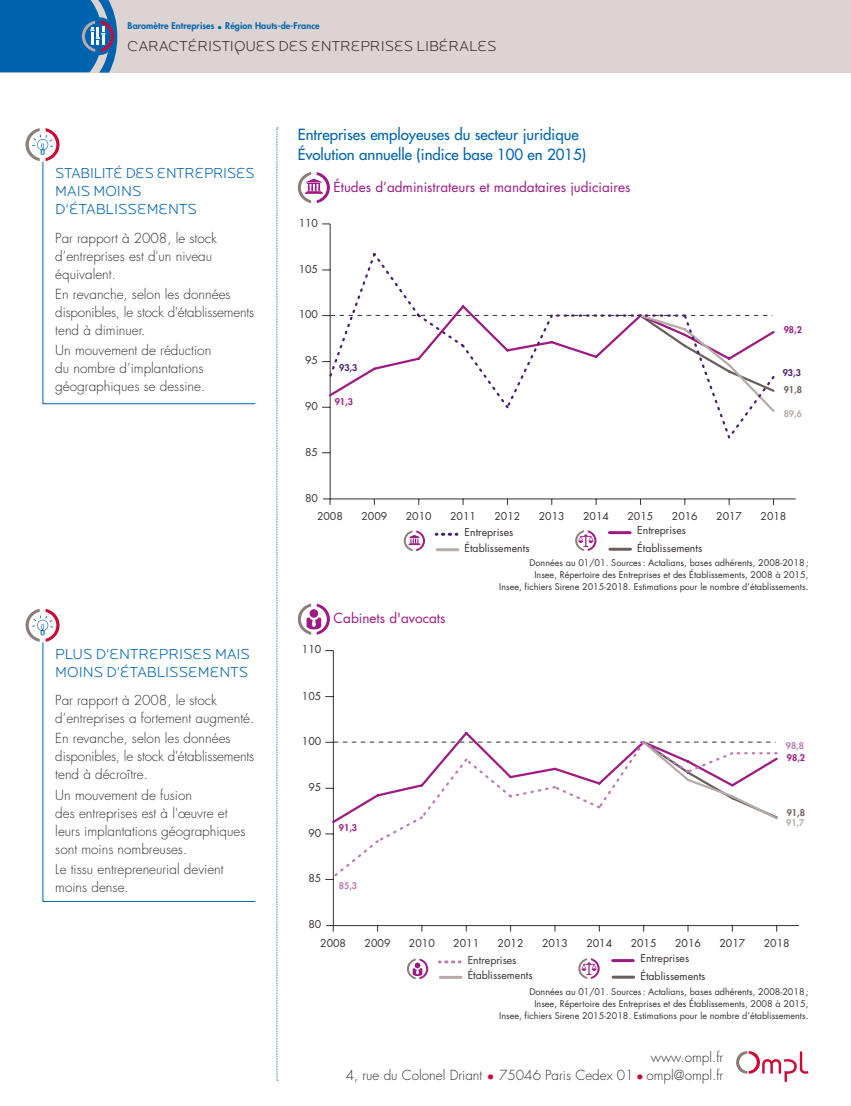
<style>
.page{position:relative;width:851px;height:1106px;background:#fff}
.page>*{position:absolute;margin:0;border:0;box-sizing:border-box;transform-origin:0 0}
.TITRE_exergue_bleu{font:300 15px/18px "Locator Display";color:#0063af}
.BAROMETRE_ss-titre{font:500 15px/19.5px "Futura Std";color:#0063af}
.t1{font:300 15px "Locator Display";color:#37302f}
.Texte_exergue{font:300 13.5px/18px "Futura Std";color:#37302f}
.BAROMETRE_ss-titre-2{font:13.5px "Futura Std";color:#9e1981}
.t2{font:10.5px/15.8px "Futura Std";color:#37302f}
.SOURCES{font:9px/12px "Futura Std";color:#37302f;text-align:right}
.t3{font:800 9px "Futura Std";letter-spacing:.01em;color:#0063af}
.t4{font:800 9px "Futura Std";color:#9e1981}
.t5{font:800 9px "Futura Std";color:#b8aba7}
.t6{font:800 9px "Futura Std";color:#6b5f5d}
.t7{font:800 9px "Futura Std";color:#481f70}
.t8{font:800 9px "Futura Std";color:#bb7cb3}
.s1{color:#cc0935}
</style>
<div class="page">
<div style="left:0;top:0;width:850px;height:72px;background:#dbd4d2"></div>
<svg style="left:0;top:0;width:117px;height:73px;background:#186cb0"></svg>
<svg style="left:276px;top:128px;width:2px;height:952px;background:#c4daec"></svg>
<svg style="left:298px;top:172px;width:32px;height:31px"></svg>
<hr style="left:437px;top:548px;width:20px;height:3px;background:#b8aba7">
<hr style="left:609px;top:547px;width:21px;height:3px;background:#6b5f5d">
<svg style="left:403px;top:530px;width:22px;height:21px"></svg>
<hr style="left:609px;top:531px;width:21px;height:3px;background:#9e1981">
<svg style="left:575px;top:530px;width:21px;height:21px"></svg>
<svg style="left:436px;top:533px;width:21px;height:3px"></svg>
<hr style="left:330px;top:498px;width:465px;height:1px;background:#37302f">
<hr style="left:330px;top:224px;width:1px;height:275px;background:#37302f">
<svg style="left:323px;top:498px;width:8px;height:7px"></svg>
<svg style="left:327px;top:251px;width:448px;height:189px"></svg>
<svg style="left:298px;top:603px;width:32px;height:31px"></svg>
<hr style="left:440px;top:975px;width:21px;height:3px;background:#b8aba7">
<svg style="left:439px;top:960px;width:21px;height:3px"></svg>
<svg style="left:407px;top:958px;width:21px;height:21px"></svg>
<hr style="left:613px;top:975px;width:20px;height:3px;background:#6b5f5d">
<hr style="left:612px;top:959px;width:21px;height:3px;background:#9e1981">
<svg style="left:578px;top:958px;width:21px;height:20px"></svg>
<hr style="left:333px;top:925px;width:465px;height:1px;background:#37302f">
<hr style="left:333px;top:650px;width:1px;height:275px;background:#37302f">
<svg style="left:326px;top:925px;width:8px;height:6px"></svg>
<svg style="left:330px;top:739px;width:448px;height:141px"></svg>
<svg style="left:42px;top:161px;width:214px;height:243px"></svg>
<svg style="left:42px;top:642px;width:214px;height:260px"></svg>
<svg style="left:26px;top:128px;width:34px;height:33px"></svg>
<svg style="left:26px;top:609px;width:34px;height:33px"></svg>
<svg style="left:736px;top:1051px;width:72px;height:30px"></svg>
<p class="t3" style="left:128px;top:20px;width:194px">Baromètre Entreprises • Région Hauts-de-France</p>
<p class="t1" style="left:128px;top:37px;width:370px">CARACTÉRISTIQUES DES ENTREPRISES LIBÉRALES</p>
<p class="TITRE_exergue_bleu" style="left:55px;top:163px;width:201px">STABILITÉ DES ENTREPRISES<br>MAIS MOINS<br>D'ÉTABLISSEMENTS</p>
<p class="Texte_exergue" style="left:55px;top:229px;width:163px">Par rapport à 2008, le stock d’entreprises est d'un niveau équivalent.</p>
<p class="Texte_exergue" style="left:55px;top:285px;width:200px">En revanche, selon les données disponibles, le stock d'établissements tend à diminuer.</p>
<p class="Texte_exergue" style="left:55px;top:341px;width:157px">Un mouvement de réduction du nombre d’implantations géographiques se dessine.</p>
<p class="BAROMETRE_ss-titre" style="left:298px;top:125px;width:290px">Entreprises employeuses du secteur juridique<br>Évolution annuelle (indice base 100 en 2015)</p>
<p class="BAROMETRE_ss-titre-2" style="left:333px;top:178px;width:298px">Études d’administrateurs et mandataires judiciaires</p>
<p class="t2" style="left:298px;top:215px;width:21px">110</p>
<p class="t2" style="left:298px;top:261px;width:21px">105</p>
<p class="t2" style="left:298px;top:306px;width:21px">100</p>
<p class="t2" style="left:305px;top:352px;width:14px">95</p>
<p class="t2" style="left:305px;top:398px;width:14px">90</p>
<p class="t2" style="left:305px;top:444px;width:14px">85</p>
<p class="t2" style="left:305px;top:490px;width:14px">80</p>
<p class="t7" style="left:339px;top:362px;width:20px">93,3</p>
<p class="t4" style="left:335px;top:396px;width:20px">91,3</p>
<p class="t4" style="left:783px;top:324px;width:20px">98,2</p>
<p class="t7" style="left:782px;top:367px;width:20px">93,3</p>
<p class="t6" style="left:783px;top:384px;width:20px">91,8</p>
<p class="t5" style="left:783px;top:408px;width:20px">89,6</p>
<p class="TITRE_exergue_bleu" style="left:55px;top:644px;width:196px">PLUS D'ENTREPRISES MAIS<br>MOINS D'ÉTABLISSEMENTS</p>
<p class="Texte_exergue" style="left:55px;top:691px;width:200px">Par rapport à 2008, le stock d’entreprises a fortement augmenté.</p>
<p class="Texte_exergue" style="left:55px;top:730px;width:200px">En revanche, selon les données disponibles, le stock d'établissements tend à décroître.</p>
<p class="Texte_exergue" style="left:55px;top:786px;width:192px">Un mouvement de fusion<br>des entreprises est à l'œuvre et leurs implantations géographiques sont moins nombreuses.</p>
<p class="Texte_exergue" style="left:55px;top:860px;width:170px">Le tissu entrepreneurial devient moins dense.</p>
<p class="t2" style="left:317px;top:509px;width:27px">2008</p>
<p class="t2" style="left:361px;top:509px;width:27px">2009</p>
<p class="t2" style="left:405px;top:509px;width:27px">2010</p>
<p class="t2" style="left:450px;top:509px;width:27px">2011</p>
<p class="t2" style="left:494px;top:509px;width:27px">2012</p>
<p class="t2" style="left:538px;top:509px;width:27px">2013</p>
<p class="t2" style="left:583px;top:509px;width:27px">2014</p>
<p class="t2" style="left:627px;top:509px;width:27px">2015</p>
<p class="t2" style="left:671px;top:509px;width:27px">2016</p>
<p class="t2" style="left:716px;top:509px;width:27px">2017</p>
<p class="t2" style="left:760px;top:509px;width:27px">2018</p>
<p class="SOURCES" style="left:499px;top:556px;width:311px">Données au 01/01. Sources: Actalians, bases adhérents, 2008-2018;<br>Insee, Répertoire des Entreprises et des Établissements, 2008 à 2015,<br>Insee, fichiers Sirene 2015-2018. Estimations pour le nombre d’établissements.</p>
<p class="BAROMETRE_ss-titre-2" style="left:333px;top:610px;width:113px">Cabinets d'avocats</p>
<p class="t2" style="left:464px;top:524px;width:50px">Entreprises</p>
<p class="t2" style="left:637px;top:522px;width:50px">Entreprises</p>
<p class="t2" style="left:464px;top:540px;width:66px">Établissements</p>
<p class="t2" style="left:637px;top:540px;width:66px">Établissements</p>
<p class="t2" style="left:302px;top:641px;width:21px">110</p>
<p class="t2" style="left:302px;top:688px;width:21px">105</p>
<p class="t2" style="left:302px;top:733px;width:21px">100</p>
<p class="t2" style="left:308px;top:779px;width:14px">95</p>
<p class="t2" style="left:308px;top:825px;width:14px">90</p>
<p class="t2" style="left:308px;top:870px;width:14px">85</p>
<p class="t2" style="left:308px;top:916px;width:14px">80</p>
<p class="t4" style="left:339px;top:822px;width:20px">91,3</p>
<p class="t8" style="left:339px;top:879px;width:20px">85,3</p>
<p class="t8" style="left:785px;top:740px;width:20px">98,8</p>
<p class="t4" style="left:786px;top:752px;width:20px">98,2</p>
<p class="t6" style="left:786px;top:806px;width:20px">91,8</p>
<p class="t5" style="left:786px;top:817px;width:20px">91,7</p>
<p class="t2" style="left:320px;top:935px;width:27px">2008</p>
<p class="t2" style="left:364px;top:935px;width:27px">2009</p>
<p class="t2" style="left:409px;top:935px;width:27px">2010</p>
<p class="t2" style="left:453px;top:935px;width:27px">2011</p>
<p class="t2" style="left:497px;top:935px;width:27px">2012</p>
<p class="t2" style="left:542px;top:935px;width:27px">2013</p>
<p class="t2" style="left:586px;top:935px;width:27px">2014</p>
<p class="t2" style="left:630px;top:935px;width:27px">2015</p>
<p class="t2" style="left:675px;top:935px;width:27px">2016</p>
<p class="t2" style="left:719px;top:935px;width:27px">2017</p>
<p class="t2" style="left:763px;top:935px;width:27px">2018</p>
<p class="t2" style="left:467px;top:952px;width:66px">Entreprises<br>Établissements</p>
<p class="t2" style="left:640px;top:949px;width:66px;line-height:17.2px">Entreprises<br>Établissements</p>
<p class="SOURCES" style="left:499px;top:986px;width:311px">Données au 01/01. Sources: Actalians, bases adhérents, 2008-2018;<br>Insee, Répertoire des Entreprises et des Établissements, 2008 à 2015,<br>Insee, fichiers Sirene 2015-2018. Estimations pour le nombre d’établissements.</p>
<p class="Texte_exergue" style="left:650px;top:1048px;width:74px">www.ompl.fr</p>
<p class="Texte_exergue" style="left:346px;top:1066px;width:379px">4, rue du Colonel Driant <span class="s1">•</span> 75046 Paris Cedex 01 <span class="s1">•</span> ompl@ompl.fr</p>
</div>
